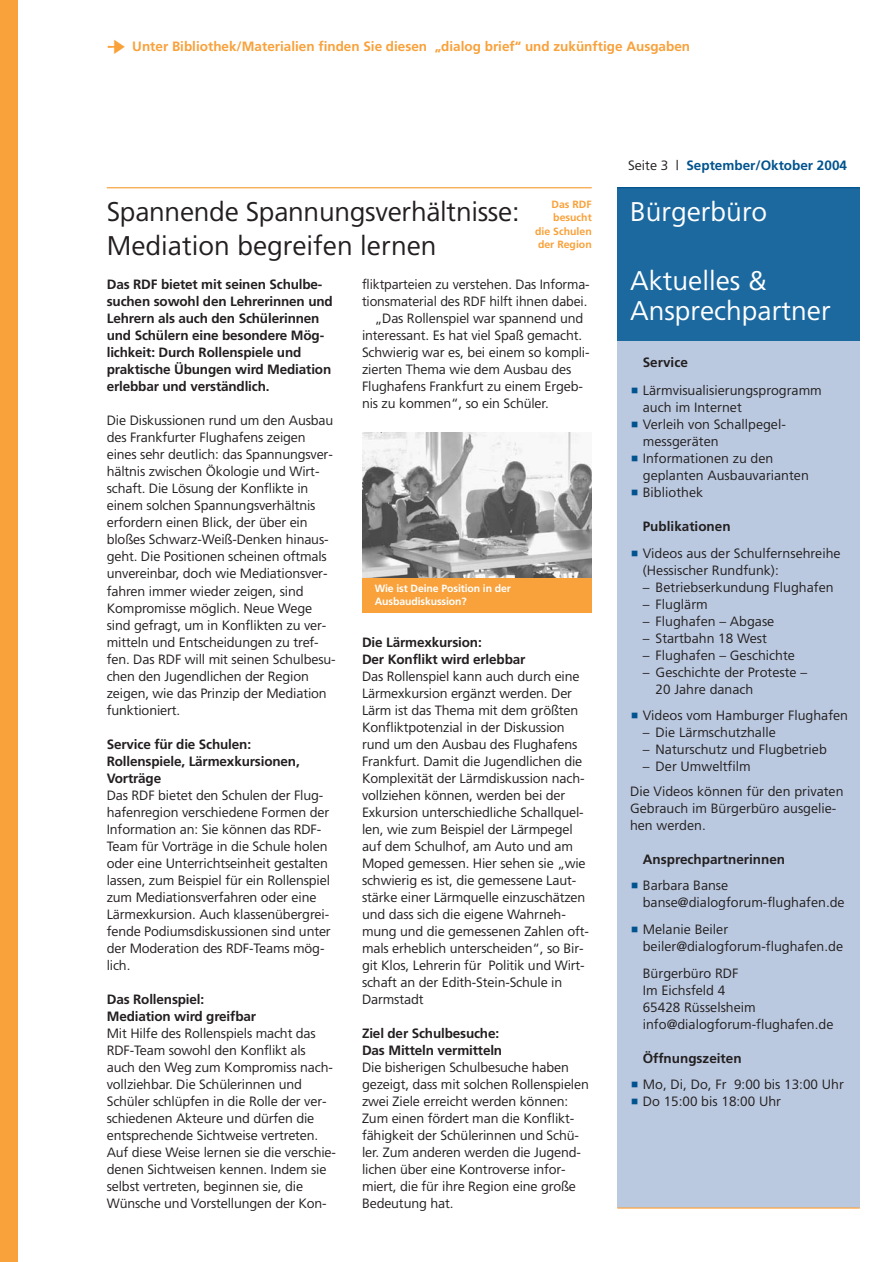
<style>
.page{position:relative;width:893px;height:1262px;background:#fff}
.page>*{position:absolute;margin:0;border:0;box-sizing:border-box;transform-origin:0 0}
.t1{font:27px/34px "F Frutiger";letter-spacing:-.01em;color:#231f20}
.t2{font:27px/30px "F Frutiger";color:#fff}
.t3{font:13.5px/17px "F Frutiger";letter-spacing:-.01em;color:#231f20}
.t4{font:700 13.5px/17px "F Frutiger";letter-spacing:-.01em;color:#231f20}
.t5{font:700 13.5px "F Frutiger";color:#f9a13a}
.t6{font:700 13.5px "F Frutiger";color:#00538e}
.t7{font:700 10.5px/12.8px "F Frutiger";letter-spacing:-.01em;color:#fff}
.t8{font:700 10.5px/13.5px "F Frutiger";color:#f9a13a;text-align:right}
.s1{font-weight:400;color:#231f20}
</style>
<div class="page">
<div style="left:0;top:0;width:17px;height:1261px;background:#f9a13a"></div>
<div style="left:617px;top:188px;width:242px;height:1020px;background:#bbc9e0"></div>
<div style="left:617px;top:187px;width:242px;height:153px;background:#1c69a0"></div>
<hr style="left:617px;top:187px;width:242px;height:1px;background:#00538e">
<hr style="left:617px;top:1207px;width:242px;height:1px;background:#f9a13a">
<hr style="left:107px;top:187px;width:484px;height:1px;background:#f9a13a">
<img style="left:362px;top:432px;width:229px;height:146px">
<div style="left:362px;top:578px;width:229px;height:34px;background:#f9a13a"></div>
<p class="t5" style="left:107px;top:41px;width:585px">➔ Unter Bibliothek/Materialien finden Sie diesen „dialog brief“ und zukünftige Ausgaben</p>
<h1 class="t1" style="left:107px;top:198px;width:414px">Spannende Spannungsverhältnisse:<br>Mediation begreifen lernen</h1>
<p class="t8" style="left:535px;top:198px;width:58px">Das RDF besucht<br>die Schulen der Region</p>
<p class="t4" style="left:107px;top:277px;width:227px">Das RDF bietet mit seinen Schulbe&shy;suchen sowohl den Lehrerinnen und Lehrern als auch den Schülerinnen und Schülern eine besondere Mög&shy;lichkeit: Durch Rollenspiele und praktische Übungen wird Mediation erlebbar und verständlich.</p>
<p class="t3" style="left:107px;top:414px;width:230px">Die Diskussionen rund um den Ausbau des Frankfurter Flughafens zeigen eines sehr deutlich: das Spannungsver&shy;hältnis zwischen Ökologie und Wirt&shy;schaft. Die Lösung der Konflikte in einem solchen Spannungsverhältnis erfordern einen Blick, der über ein bloßes Schwarz-Weiß-Denken hinaus&shy;geht. Die Positionen scheinen oftmals unvereinbar, doch wie Mediationsver&shy;fahren immer wieder zeigen, sind Kompromisse möglich. Neue Wege sind gefragt, um in Konflikten zu ver&shy;mitteln und Entscheidungen zu tref&shy;fen. Das RDF will mit seinen Schulbesu&shy;chen den Jugendlichen der Region zeigen, wie das Prinzip der Mediation funktioniert.</p>
<p class="t4" style="left:107px;top:737px;width:194px">Service für die Schulen:<br>Rollenspiele, Lärmexkursionen,<br>Vorträge</p>
<p class="t3" style="left:107px;top:788px;width:225px">Das RDF bietet den Schulen der Flug&shy;hafenregion verschiedene Formen der Information an: Sie können das RDF-Team für Vorträge in die Schule holen oder eine Unterrichtseinheit gestalten lassen, zum Beispiel für ein Rollenspiel zum Mediationsverfahren oder eine Lärmexkursion. Auch klassenübergrei&shy;fende Podiumsdiskussionen sind unter der Moderation des RDF-Teams mög&shy;lich.</p>
<p class="t4" style="left:107px;top:992px;width:151px">Das Rollenspiel:<br>Mediation wird greifbar</p>
<p class="t3" style="left:107px;top:1026px;width:231px">Mit Hilfe des Rollenspiels macht das RDF-Team sowohl den Konflikt als auch den Weg zum Kompromiss nach&shy;vollziehbar. Die Schülerinnen und Schüler schlüpfen in die Rolle der ver&shy;schiedenen Akteure und dürfen die entsprechende Sichtweise vertreten.<br>Auf diese Weise lernen sie die verschie&shy;denen Sichtweisen kennen. Indem sie selbst vertreten, beginnen sie, die Wünsche und Vorstellungen der Kon-</p>
<p class="t3" style="left:362px;top:277px;width:229px">fliktparteien zu verstehen. Das Informa-</p>
<p class="t3" style="left:362px;top:295px;width:227px">tionsmaterial des RDF hilft ihnen dabei.</p>
<p class="t3" style="left:375px;top:312px;width:210px">„Das Rollenspiel war spannend und</p>
<p class="t3" style="left:362px;top:329px;width:221px">interessant. Es hat viel Spaß gemacht.</p>
<p class="t3" style="left:362px;top:346px;width:229px">Schwierig war es, bei einem so kompli-</p>
<p class="t3" style="left:362px;top:363px;width:211px">zierten Thema wie dem Ausbau des</p>
<p class="t3" style="left:362px;top:380px;width:222px">Flughafens Frankfurt zu einem Ergeb-</p>
<p class="t3" style="left:362px;top:397px;width:188px">nis zu kommen“, so ein Schüler.</p>
<p class="t7" style="left:375px;top:583px;width:138px">Wie ist Deine Position in der<br>Ausbaudiskussion?</p>
<p class="t4" style="left:362px;top:635px;width:165px">Die Lärmexkursion:<br>Der Konflikt wird erlebbar</p>
<p class="t3" style="left:362px;top:669px;width:228px">Das Rollenspiel kann auch durch eine Lärmexkursion ergänzt werden. Der Lärm ist das Thema mit dem größten Konfliktpotenzial in der Diskussion rund um den Ausbau des Flughafens Frankfurt. Damit die Jugendlichen die Komplexität der Lärmdiskussion nach&shy;vollziehen können, werden bei der Exkursion unterschiedliche Schallquel&shy;len, wie zum Beispiel der Lärmpegel auf dem Schulhof, am Auto und am Moped gemessen. Hier sehen sie „wie schwierig es ist, die gemessene Laut&shy;stärke einer Lärmquelle einzuschätzen und dass sich die eigene Wahrneh&shy;mung und die gemessenen Zahlen oft&shy;mals erheblich unterscheiden“, so Bir&shy;git Klos, Lehrerin für Politik und Wirt&shy;schaft an der Edith-Stein-Schule in Darmstadt</p>
<p class="t4" style="left:362px;top:1026px;width:142px">Ziel der Schulbesuche:<br>Das Mitteln vermitteln</p>
<p class="t3" style="left:362px;top:1060px;width:228px">Die bisherigen Schulbesuche haben gezeigt, dass mit solchen Rollenspielen zwei Ziele erreicht werden können:<br>Zum einen fördert man die Konflikt&shy;fähigkeit der Schülerinnen und Schü&shy;ler. Zum anderen werden die Jugend&shy;lichen über eine Kontroverse infor&shy;miert, die für ihre Region eine große Bedeutung hat.</p>
<p class="t6" style="left:628px;top:160px;width:220px"><span class="s1">Seite 3 |</span> September/Oktober 2004</p>
<h1 class="t2" style="left:630px;top:200px;width:139px">Bürgerbüro</h1>
<h1 class="t2" style="left:630px;top:268px;width:202px">Aktuelles &amp;<br>Ansprechpartner</h1>
<p class="t4" style="left:642px;top:356px;width:47px">Service</p>
<p class="t3" style="left:642px;top:383px;width:180px">Lärmvisualisierungsprogramm auch im Internet<br>Verleih von Schallpegel&shy;messgeräten<br>Informationen zu den geplanten Ausbauvarianten<br>Bibliothek</p>
<p class="t4" style="left:642px;top:519px;width:89px">Publikationen</p>
<p class="t3" style="left:642px;top:546px;width:199px">Videos aus der Schulfernsehreihe (Hessischer Rundfunk):</p>
<p class="t3" style="left:642px;top:580px;width:192px">– Betriebserkundung Flughafen</p>
<p class="t3" style="left:642px;top:597px;width:66px">– Fluglärm</p>
<p class="t3" style="left:642px;top:614px;width:133px">– Flughafen – Abgase</p>
<p class="t3" style="left:642px;top:631px;width:126px">– Startbahn 18 West</p>
<p class="t3" style="left:642px;top:648px;width:154px">– Flughafen – Geschichte</p>
<p class="t3" style="left:655px;top:665px;width:153px;text-indent:-13px">– Geschichte der Proteste –<br>20 Jahre danach</p>
<p class="t3" style="left:642px;top:708px;width:207px">Videos vom Hamburger Flughafen</p>
<p class="t3" style="left:642px;top:725px;width:134px">– Die Lärmschutzhalle</p>
<p class="t3" style="left:642px;top:742px;width:186px">– Naturschutz und Flugbetrieb</p>
<p class="t3" style="left:630px;top:754px;width:215px;line-height:25.5px;text-indent:13px">– Der Umweltfilm<br>Die Videos können für den privaten</p>
<p class="t3" style="left:630px;top:801px;width:208px">Gebrauch im Bürgerbüro ausgelie&shy;hen werden.</p>
<p class="t4" style="left:642px;top:852px;width:144px">Ansprechpartnerinnen</p>
<p class="t3" style="left:642px;top:878px;width:203px">Barbara Banse banse@dialogforum-flughafen.de</p>
<p class="t3" style="left:642px;top:922px;width:202px">Melanie Beiler beiler@dialogforum-flughafen.de</p>
<p class="t3" style="left:642px;top:966px;width:192px">Bürgerbüro RDF<br>Im Eichsfeld 4<br>65428 Rüsselsheim info@dialogforum-flughafen.de</p>
<p class="t4" style="left:642px;top:1051px;width:100px">Öffnungszeiten</p>
<p class="t3" style="left:642px;top:1077px;width:202px">Mo, Di, Do, Fr 9:00 bis 13:00 Uhr<br>Do 15:00 bis 18:00 Uhr</p>
</div>
